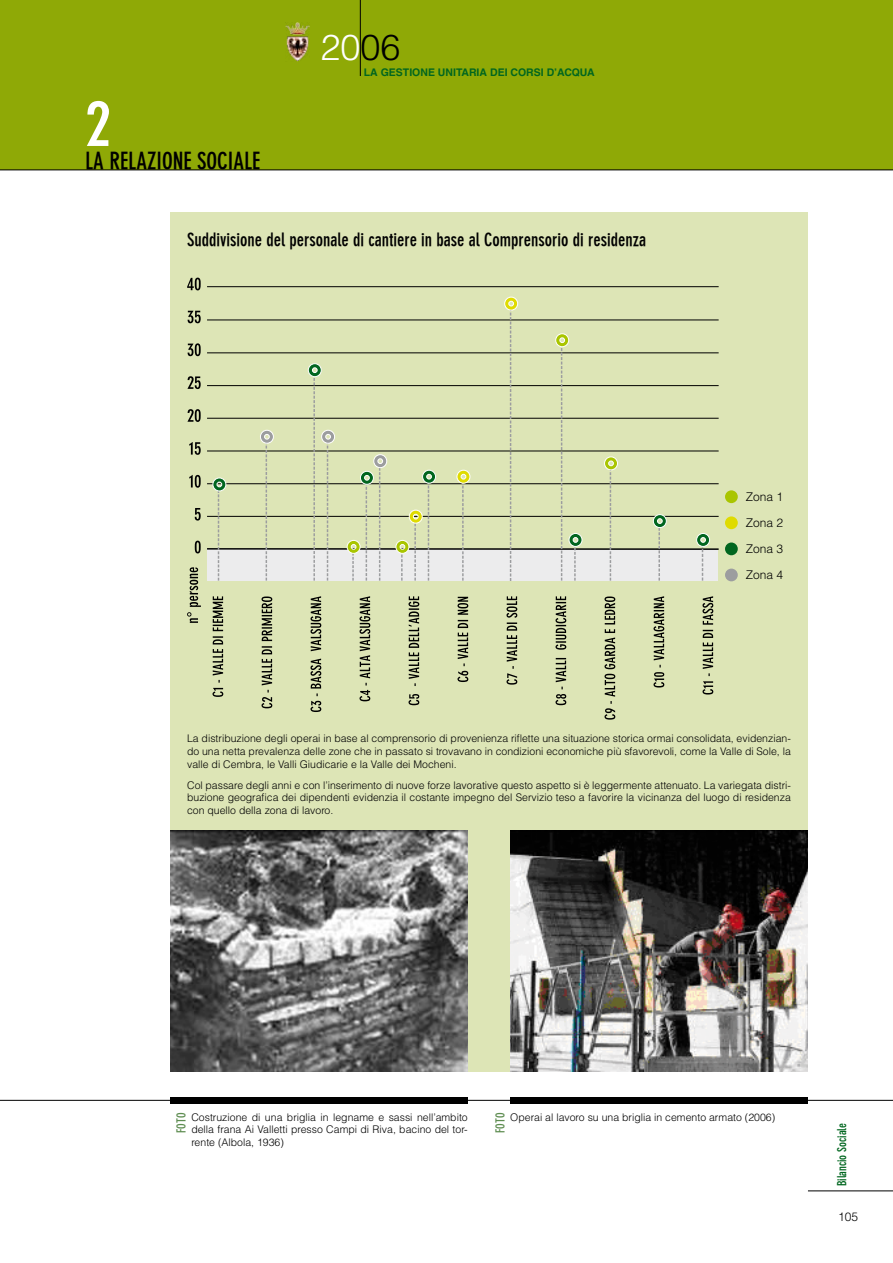
<style>
.page{position:relative;width:893px;height:1263px;background:#fff}
.page>*{position:absolute;margin:0;border:0;box-sizing:border-box;transform-origin:0 0}
.t1{font:63px "DIN Neuzeit Grotesk Bold Cond";color:#fff}
.t2{font:300 36px "Helvetica";color:#fff}
.t3{font:23.1px "DIN Neuzeit Grotesk Bold Cond";color:#000}
.t4{font:18px "DIN Neuzeit Grotesk Bold Cond";color:#000}
.t5{font:300 12px/26.1px "Helvetica";color:#000;text-align:justify}
.t6{font:12px "DIN Neuzeit Grotesk Bold Cond";color:#01661f}
.t7{font:12px "DIN Neuzeit Grotesk Bold Cond";color:#5e8d51}
.t8{font:300 10.5px/12.6px "Helvetica";color:#000;text-align:justify}
.t9{font:700 10.5px "Helvetica";color:#01661f}
.s1{color:#000}
</style>
<div class="page">
<div style="left:0;top:0;width:893px;height:170px;background:#8fa906"></div>
<hr style="left:0;top:170px;width:893px;height:1px;background:#000">
<hr style="left:360px;top:0;width:1px;height:76px;background:#000">
<img style="left:286px;top:23px;width:24px;height:38px">
<hr style="left:0;top:1100px;width:893px;height:1px;background:#000">
<hr style="left:808px;top:1190px;width:85px;height:1px;background:#000">
<div style="left:170px;top:1097px;width:298px;height:6px;background:#000"></div>
<div style="left:510px;top:1097px;width:298px;height:6px;background:#000"></div>
<div style="left:170px;top:213px;width:638px;height:858px;background:#dde5b6"></div>
<div style="left:725px;top:490px;width:13px;height:13px;background:#a9c500;border-radius:50%"></div>
<div style="left:725px;top:516px;width:13px;height:13px;background:#dfdb00;border-radius:50%"></div>
<div style="left:725px;top:542px;width:13px;height:13px;background:#01661f;border-radius:50%"></div>
<div style="left:725px;top:569px;width:13px;height:12px;background:#9c9d9f;border-radius:50%"></div>
<hr style="left:207px;top:352px;width:512px;height:1px;background:#000">
<hr style="left:207px;top:385px;width:512px;height:1px;background:#000">
<hr style="left:207px;top:418px;width:512px;height:1px;background:#000">
<hr style="left:207px;top:451px;width:512px;height:1px;background:#000">
<hr style="left:207px;top:483px;width:512px;height:1px;background:#000">
<hr style="left:207px;top:516px;width:512px;height:1px;background:#000">
<hr style="left:207px;top:320px;width:512px;height:1px;background:#000">
<hr style="left:207px;top:286px;width:512px;height:1px;background:#000">
<div style="left:207px;top:549px;width:511px;height:32px;background:#ececed"></div>
<hr style="left:207px;top:548px;width:512px;height:2px;background:#000">
<svg style="left:213px;top:478px;width:13px;height:103px"></svg>
<svg style="left:260px;top:430px;width:14px;height:151px"></svg>
<svg style="left:308px;top:363px;width:27px;height:218px"></svg>
<svg style="left:347px;top:454px;width:40px;height:127px"></svg>
<svg style="left:396px;top:470px;width:40px;height:111px"></svg>
<svg style="left:457px;top:470px;width:13px;height:111px"></svg>
<svg style="left:504px;top:297px;width:14px;height:284px"></svg>
<svg style="left:555px;top:333px;width:27px;height:248px"></svg>
<svg style="left:604px;top:457px;width:14px;height:124px"></svg>
<svg style="left:653px;top:514px;width:14px;height:67px"></svg>
<svg style="left:696px;top:533px;width:14px;height:48px"></svg>
<svg style="left:702px;top:596px;width:11px;height:98px"></svg>
<svg style="left:653px;top:596px;width:11px;height:91px"></svg>
<svg style="left:604px;top:596px;width:11px;height:124px"></svg>
<svg style="left:555px;top:596px;width:11px;height:109px"></svg>
<svg style="left:506px;top:596px;width:11px;height:89px"></svg>
<svg style="left:457px;top:597px;width:11px;height:85px"></svg>
<svg style="left:408px;top:596px;width:11px;height:109px"></svg>
<svg style="left:359px;top:596px;width:11px;height:105px"></svg>
<svg style="left:310px;top:596px;width:11px;height:116px"></svg>
<svg style="left:262px;top:596px;width:10px;height:112px"></svg>
<svg style="left:213px;top:596px;width:10px;height:101px"></svg>
<svg style="left:187px;top:278px;width:14px;height:12px"></svg>
<svg style="left:188px;top:311px;width:13px;height:12px"></svg>
<svg style="left:188px;top:343px;width:13px;height:13px"></svg>
<svg style="left:187px;top:376px;width:14px;height:13px"></svg>
<svg style="left:187px;top:409px;width:14px;height:13px"></svg>
<svg style="left:189px;top:442px;width:12px;height:13px"></svg>
<svg style="left:189px;top:475px;width:12px;height:13px"></svg>
<svg style="left:195px;top:508px;width:6px;height:13px"></svg>
<svg style="left:195px;top:541px;width:6px;height:12px"></svg>
<svg style="left:187px;top:567px;width:14px;height:56px"></svg>
<img style="left:170px;top:831px;width:298px;height:240px">
<img style="left:510px;top:831px;width:298px;height:240px">
<h1 class="t1" style="left:85px;top:87px;width:27px">2</h1>
<h3 class="t3" style="left:85px;top:147px;width:177px">lA RELAZIONE SOCIALE</h3>
<h2 class="t2" style="left:320px;top:24px;width:82px">20<span class="s1">06</span></h2>
<p class="t9" style="left:364px;top:66px;width:232px">LA GESTIONE UNITARIA DEI CORSI D’ACQUA</p>
<h3 class="t4" style="left:187px;top:230px;width:461px">Suddivisione del personale di cantiere in base al Comprensorio di residenza</h3>
<p class="t5" style="left:746px;top:483px;width:39px">Zona 1<br>Zona 2<br>Zona 3<br>Zona 4</p>
<p class="t8" style="left:187px;top:732px;width:605px">La distribuzione degli operai in base al comprensorio di provenienza riflette una situazione storica ormai consolidata, evidenzian&shy;do una netta prevalenza delle zone che in passato si trovavano in condizioni economiche più sfavorevoli, come la Valle di Sole, la valle di Cembra, le Valli Giudicarie e la Valle dei Mocheni.</p>
<p class="t8" style="left:187px;top:778px;width:605px">Col passare degli anni e con l’inserimento di nuove forze lavorative questo aspetto si è leggermente attenuato. La variegata distri&shy;buzione geografica dei dipendenti evidenzia il costante impegno del Servizio teso a favorire la vicinanza del luogo di residenza con quello della zona di lavoro.</p>
<p class="t7" style="left:174px;top:1133px;width:22px;rotate:-90deg">FOTO</p>
<p class="t8" style="left:191px;top:1110px;width:278px">Costruzione di una briglia in legname e sassi nell’ambito della frana Ai Valletti presso Campi di Riva, bacino del tor&shy;rente (Albola, 1936)</p>
<p class="t8" style="left:510px;top:1110px;width:266px">Operai al lavoro su una briglia in cemento armato (2006)</p>
<p class="t7" style="left:493px;top:1133px;width:22px;rotate:-90deg">FOTO</p>
<p class="t6" style="left:835px;top:1186px;width:65px;rotate:-90deg">Bilancio Sociale</p>
<p class="t5" style="left:838px;top:1204px;width:20px">105</p>
</div>
